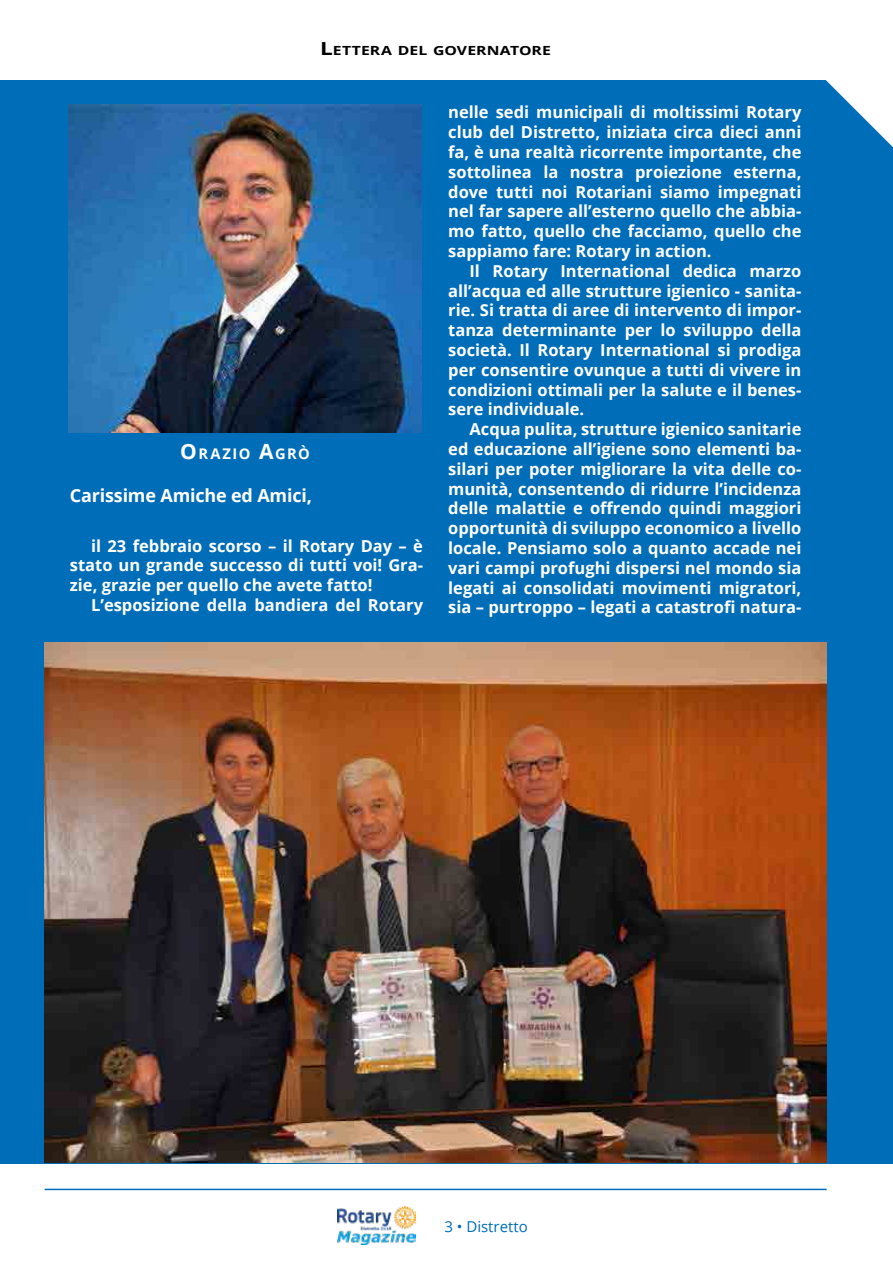
<style>
.page{position:relative;width:893px;height:1263px;background:#fff}
.page>*{position:absolute;margin:0;border:0;box-sizing:border-box;transform-origin:0 0}
.t1{font:700 18px "Open Sans";letter-spacing:-.01em;color:#fff}
.t2{font:700 16.5px "Open Sans";color:#fff}
.t3{font:15px "Open Sans";color:#006db8}
.t4{font:700 14.7px "Open Sans";letter-spacing:.1em;color:#fff}
.t5{font:700 12.6px "Open Sans";letter-spacing:.005em;color:#000;scale:1.25 1}
.s1{font-size:18px}
.s2{font-size:21px}
</style>
<div class="page">
<img style="left:337px;top:1206px;width:79px;height:39px">
<hr style="left:45px;top:1189px;width:782px;height:1px;background:#006db8">
<div style="left:0;top:80px;width:893px;height:1084px;background:#006db8"></div>
<img style="left:68px;top:105px;width:354px;height:327px">
<svg style="left:826px;top:80px;width:67px;height:67px"></svg>
<img style="left:45px;top:643px;width:782px;height:519px">
<p class="t5" style="left:320px;top:42px;width:186px"><span class="s1">L</span> ETTERA DEL GOVERNATORE</p>
<p class="t4" style="left:180px;top:443px;width:131px"><span class="s2">O</span>RAZIO <span class="s2">A</span>GRÒ</p>
<p class="t1" style="left:70px;top:483px;width:244px">Carissime Amiche ed Amici,</p>
<p class="t2" style="left:91px;top:534px;width:333px">il 23 febbraio scorso – il Rotary Day – è</p>
<p class="t2" style="left:70px;top:554px;width:355px">stato un grande successo di tutti voi! Gra-</p>
<p class="t2" style="left:70px;top:574px;width:304px">zie, grazie per quello che avete fatto!</p>
<p class="t2" style="left:91px;top:593px;width:333px">L’esposizione della bandiera del Rotary</p>
<p class="t2" style="left:448px;top:101px;width:355px">nelle sedi municipali di moltissimi Rotary</p>
<p class="t2" style="left:448px;top:120px;width:355px">club del Distretto, iniziata circa dieci anni</p>
<p class="t2" style="left:448px;top:140px;width:355px">fa, è una realtà ricorrente importante, che</p>
<p class="t2" style="left:448px;top:160px;width:355px">sottolinea la nostra proiezione esterna,</p>
<p class="t2" style="left:448px;top:180px;width:355px">dove tutti noi Rotariani siamo impegnati</p>
<p class="t2" style="left:448px;top:200px;width:355px">nel far sapere all’esterno quello che abbia-</p>
<p class="t2" style="left:448px;top:219px;width:355px">mo fatto, quello che facciamo, quello che</p>
<p class="t2" style="left:448px;top:239px;width:265px">sappiamo fare: Rotary in action.</p>
<p class="t2" style="left:469px;top:259px;width:333px">Il Rotary International dedica marzo</p>
<p class="t2" style="left:448px;top:279px;width:355px">all’acqua ed alle strutture igienico - sanita-</p>
<p class="t2" style="left:448px;top:299px;width:355px">rie. Si tratta di aree di intervento di impor-</p>
<p class="t2" style="left:448px;top:318px;width:355px">tanza determinante per lo sviluppo della</p>
<p class="t2" style="left:448px;top:338px;width:355px">società. Il Rotary International si prodiga</p>
<p class="t2" style="left:448px;top:358px;width:355px">per consentire ovunque a tutti di vivere in</p>
<p class="t2" style="left:448px;top:378px;width:355px">condizioni ottimali per la salute e il benes-</p>
<p class="t2" style="left:448px;top:398px;width:137px">sere individuale.</p>
<p class="t2" style="left:469px;top:417px;width:333px">Acqua pulita, strutture igienico sanitarie</p>
<p class="t2" style="left:448px;top:437px;width:355px">ed educazione all’igiene sono elementi ba-</p>
<p class="t2" style="left:448px;top:457px;width:355px">silari per poter migliorare la vita delle co-</p>
<p class="t2" style="left:448px;top:477px;width:355px">munità, consentendo di ridurre l’incidenza</p>
<p class="t2" style="left:448px;top:497px;width:355px">delle malattie e offrendo quindi maggiori</p>
<p class="t2" style="left:448px;top:516px;width:355px">opportunità di sviluppo economico a livello</p>
<p class="t2" style="left:448px;top:536px;width:355px">locale. Pensiamo solo a quanto accade nei</p>
<p class="t2" style="left:448px;top:556px;width:355px">vari campi profughi dispersi nel mondo sia</p>
<p class="t2" style="left:448px;top:576px;width:355px">legati ai consolidati movimenti migratori,</p>
<p class="t2" style="left:448px;top:596px;width:355px">sia – purtroppo – legati a catastrofi natura-</p>
<p class="t3" style="left:444px;top:1216px;width:85px">3 • Distretto</p>
</div>
